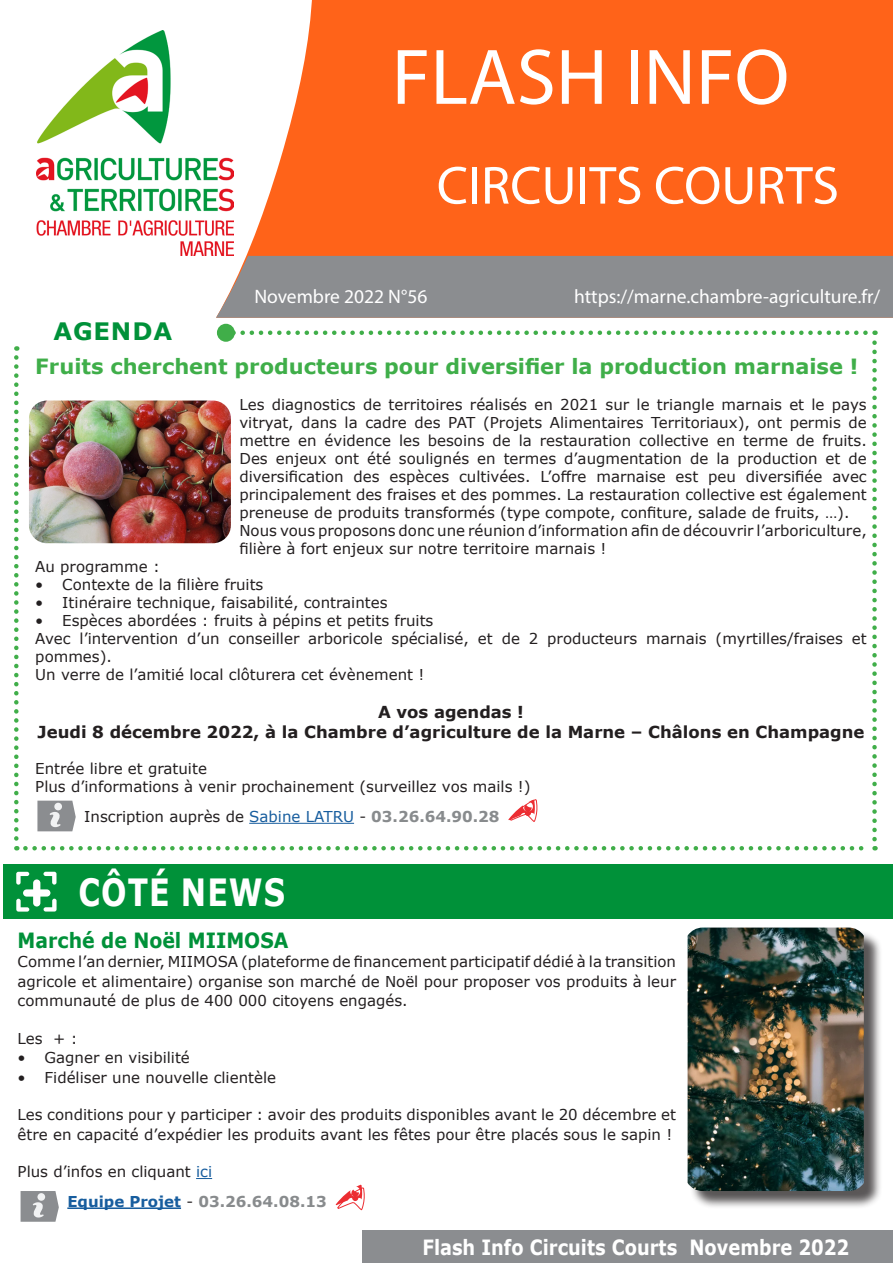
<style>
.page{position:relative;width:893px;height:1263px;background:#fff}
.page>*{position:absolute;margin:0;border:0;box-sizing:border-box;transform-origin:0 0}
.t1{font:79.5px "Myriad Pro";color:#fff}
.t2{font:54px "Myriad Pro";color:#fff}
.t3{font:700 37.5px "Verdana";letter-spacing:.035em;color:#fff;scale:.8 1}
.t4{font:700 24px "Verdana";letter-spacing:.035em;color:#009139}
.t5{font:700 21px "Verdana";color:#3fae49}
.t6{font:700 21px "Verdana";color:#fff;scale:.85 1}
.t7{font:700 21px "Verdana";color:#009139;scale:.9 1}
.t8{font:19.5px "Myriad Pro";color:#fff}
.t9{font:700 16.5px "Verdana";color:#231f20}
.t10{font:15px/18px "Verdana";color:#231f20}
.t11{font:700 15px "Verdana";color:#888b8d}
.s1{color:#175d9e}
.s2{font-weight:700;color:#888b8d}
.s3{font-weight:400;color:#231f20}
</style>
<div class="page">
<div style="left:246px;top:0;width:647px;height:256px;background:#ff6319"></div>
<div style="left:216px;top:256px;width:677px;height:62px;background:#8b8d90"></div>
<img style="left:36px;top:31px;width:198px;height:225px">
<div style="left:363px;top:1230px;width:530px;height:33px;background:#8b8d90"></div>
<hr style="left:249px;top:823px;width:105px;height:1px;background:#175d9e">
<svg style="left:14px;top:357px;width:5px;height:493px"></svg>
<svg style="left:25px;top:846px;width:850px;height:4px"></svg>
<svg style="left:872px;top:330px;width:5px;height:509px"></svg>
<svg style="left:235px;top:330px;width:630px;height:5px"></svg>
<div style="left:217px;top:324px;width:18px;height:18px;background:#40ae49;border-radius:50%"></div>
<img style="left:29px;top:400px;width:202px;height:143px">
<svg style="left:37px;top:801px;width:39px;height:30px"></svg>
<div style="left:54px;top:803px;width:8px;height:7px;background:#f1f2f3;border-radius:50%"></div>
<svg style="left:508px;top:799px;width:29px;height:23px"></svg>
<svg style="left:196px;top:1178px;width:16px;height:1px"></svg>
<hr style="left:67px;top:1207px;width:114px;height:2px;background:#175d9e">
<svg style="left:21px;top:1191px;width:38px;height:31px"></svg>
<div style="left:37px;top:1193px;width:8px;height:8px;background:#f1f2f3;border-radius:50%"></div>
<svg style="left:336px;top:1184px;width:29px;height:26px"></svg>
<div style="left:690px;top:930px;width:192px;height:279px;background:#231f20;opacity:.75"></div>
<img style="left:688px;top:927px;width:176px;height:264px">
<div style="left:3px;top:864px;width:890px;height:55px;background:#009139"></div>
<svg style="left:16px;top:871px;width:41px;height:41px"></svg>
<p class="t1" style="left:392px;top:28px;width:399px">FLASH INFO</p>
<p class="t4" style="left:53px;top:315px;width:120px">AGENDA</p>
<p class="t2" style="left:437px;top:152px;width:404px">CIRCUITS COURTS</p>
<p class="t8" style="left:254px;top:284px;width:174px">Novembre 2022 N°56</p>
<p class="t8" style="left:574px;top:284px;width:308px">https://marne.chambre-agriculture.fr/</p>
<p class="t5" style="left:35px;top:352px;width:824px">Fruits cherchent producteurs pour diversifier la production marnaise !</p>
<p class="t10" style="left:239px;top:396px;width:629px;text-align:justify">Les diagnostics de territoires réalisés en 2021 sur le triangle marnais et le pays vitryat, dans la cadre des PAT (Projets Alimentaires Territoriaux), ont permis de mettre en évidence les besoins de la restauration collective en terme de fruits.<br>Des enjeux ont été soulignés en termes d’augmentation de la production et de diversification des espèces cultivées. L’offre marnaise est peu diversifiée avec principalement des fraises et des pommes. La restauration collective est également preneuse de produits transformés (type compote, confiture, salade de fruits, …).</p>
<p class="t10" style="left:239px;top:522px;width:629px">Nous vous proposons donc une réunion d’information afin de découvrir l’arboriculture, filière à fort enjeux sur notre territoire marnais !</p>
<p class="t10" style="left:35px;top:558px;width:126px">Au programme :</p>
<p class="t10" style="left:35px;top:576px;width:230px">• Contexte de la filière fruits</p>
<p class="t10" style="left:35px;top:594px;width:354px">• Itinéraire technique, faisabilité, contraintes</p>
<p class="t10" style="left:35px;top:612px;width:400px">• Espèces abordées : fruits à pépins et petits fruits</p>
<p class="t10" style="left:35px;top:630px;width:833px">Avec l’intervention d’un conseiller arboricole spécialisé, et de 2 producteurs marnais (myrtilles/fraises et pommes).</p>
<p class="t10" style="left:35px;top:666px;width:390px">Un verre de l’amitié local clôturera cet évènement !</p>
<p class="t9" style="left:378px;top:700px;width:147px">A vos agendas !</p>
<p class="t9" style="left:38px;top:720px;width:828px">Jeudi 8 décembre 2022, à la Chambre d’agriculture de la Marne – Châlons en Champagne</p>
<p class="t10" style="left:35px;top:759px;width:173px">Entrée libre et gratuite</p>
<p class="t10" style="left:35px;top:777px;width:497px">Plus d’informations à venir prochainement (surveillez vos mails !)</p>
<p class="t10" style="left:84px;top:807px;width:417px">Inscription auprès de <span class="s1">Sabine LATRU</span> - <span class="s2">03.26.64.90.28</span></p>
<p class="t3" style="left:78px;top:865px;width:260px">CÔTÉ NEWS</p>
<p class="t7" style="left:18px;top:925px;width:302px">Marché de Noël MIIMOSA</p>
<p class="t10" style="left:18px;top:952px;width:660px;line-height:19.5px;text-align:justify">Comme l’an dernier, MIIMOSA (plateforme de financement participatif dédié à la transition agricole et alimentaire) organise son marché de Noël pour proposer vos produits à leur communauté de plus de 400 000 citoyens engagés.</p>
<p class="t10" style="left:18px;top:1029px;width:62px">Les + :</p>
<p class="t10" style="left:18px;top:1048px;width:174px">• Gagner en visibilité</p>
<p class="t10" style="left:18px;top:1068px;width:260px">• Fidéliser une nouvelle clientèle</p>
<p class="t10" style="left:18px;top:1105px;width:660px;line-height:19.5px">Les conditions pour y participer : avoir des produits disponibles avant le 20 décembre et être en capacité d’expédier les produits avant les fêtes pour être placés sous le sapin !</p>
<p class="t10" style="left:18px;top:1162px;width:196px">Plus d’infos en cliquant <span class="s1">ici</span></p>
<p class="t11" style="left:67px;top:1191px;width:261px"><span class="s1">Equipe Projet</span> <span class="s3">-</span> 03.26.64.08.13</p>
<p class="t6" style="left:422px;top:1232px;width:504px">Flash Info Circuits Courts Novembre 2022</p>
</div>
